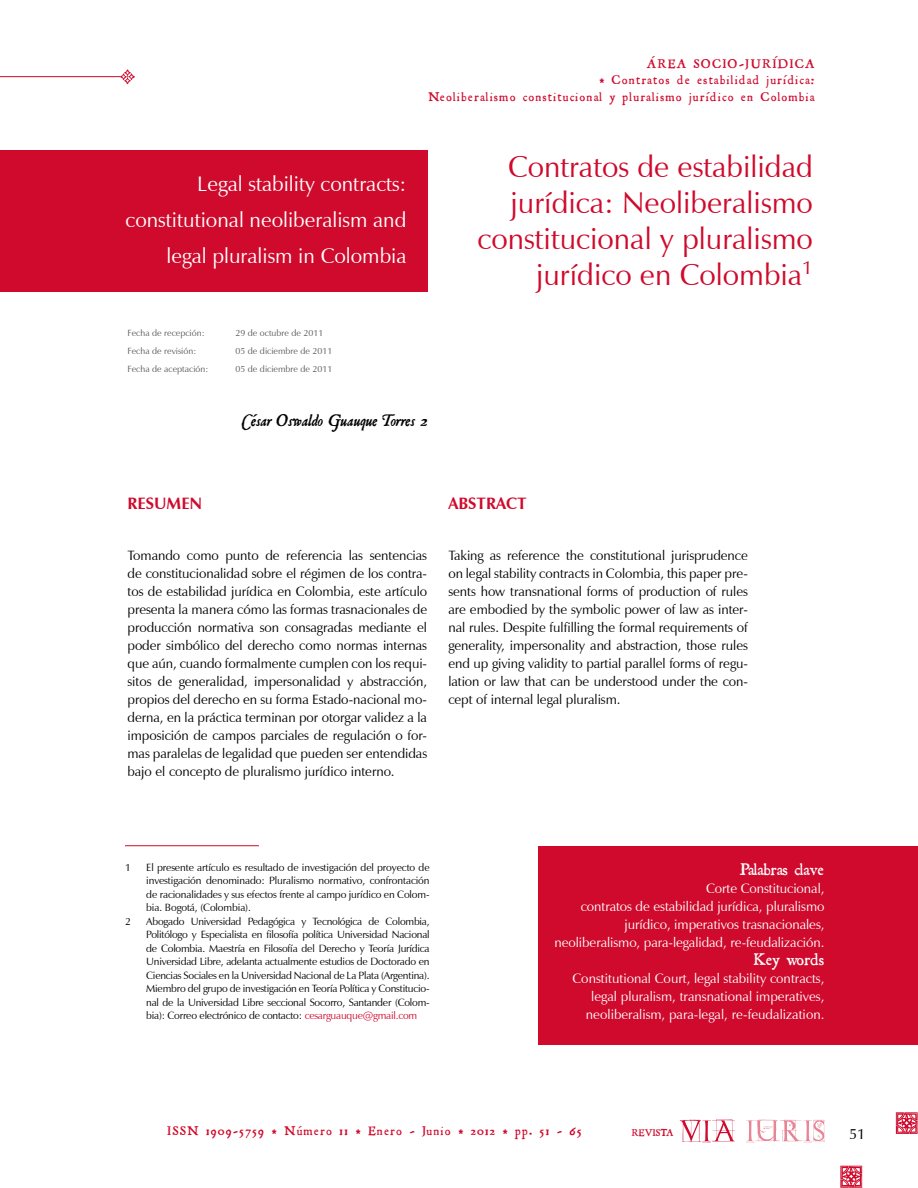
<style>
.page{position:relative;width:918px;height:1188px;background:#fff}
.page>*{position:absolute;margin:0;border:0;box-sizing:border-box;transform-origin:0 0}
.t1{font:30px/36px "Zapf Humanist 601 BT";color:#cf0a2c;text-align:right}
.t2{font:21px/36px "Zapf Humanist 601 BT";color:#fff;text-align:right}
.t3{font:italic 18px "Roman Antique";color:#000}
.t4{font:18px "Roman Antique";color:#fff}
.t5{font:700 16.5px "Zapf Humanist 601 BT";color:#cf0a2c}
.t6{font:15px "Zapf Humanist 601 BT";color:#000}
.t7{font:13.5px/18px "Zapf Humanist 601 BT";letter-spacing:-.005em;color:#000;text-align:justify}
.t8{font:13.5px/18px "Zapf Humanist 601 BT";letter-spacing:-.005em;color:#fff;text-align:right}
.t9{font:13.5px/16.5px "Roman Antique";letter-spacing:.1em;color:#cf0a2c;text-align:right}
.t10{font:10.5px/13.5px "Zapf Humanist 601 BT";letter-spacing:-.015em;color:#000;text-align:justify}
.t11{font:10.5px "Roman Antique";color:#cf0a2c}
.t12{font:9px "Zapf Humanist 601 BT";color:#58595b}
.s1{color:#cf0a2c}
</style>
<div class="page">
<hr style="left:0;top:76px;width:121px;height:1px;background:#cf0a2c">
<svg style="left:120px;top:69px;width:15px;height:15px"></svg>
<svg style="left:896px;top:1112px;width:22px;height:22px"></svg>
<svg style="left:840px;top:1166px;width:22px;height:22px"></svg>
<svg style="left:746px;top:1119px;width:79px;height:24px"></svg>
<svg style="left:680px;top:1119px;width:55px;height:24px"></svg>
<div style="left:0;top:150px;width:427px;height:142px;background:#cf0a2c"></div>
<div style="left:539px;top:846px;width:379px;height:198px;background:#cf0a2c"></div>
<hr style="left:125px;top:845px;width:134px;height:1px;background:#cf0a2c">
<h2 class="t2" style="left:126px;top:166px;width:282px">Legal stability contracts: constitutional neoliberalism and legal pluralism in Colombia</h2>
<p class="t9" style="left:428px;top:55px;width:388px">ÁREA SOCIO-JURÍDICA<br>* Contratos de estabilidad jurídica:<br>Neoliberalismo constitucional y pluralismo jurídico en Colombia</p>
<h1 class="t1" style="left:478px;top:149px;width:337px">Contratos de estabilidad jurídica: Neoliberalismo constitucional y pluralismo jurídico en Colombia<sup>1</sup></h1>
<p class="t12" style="left:128px;top:328px;width:79px">Fecha de recepción:</p>
<p class="t12" style="left:236px;top:328px;width:89px">29 de octubre de 2011</p>
<p class="t12" style="left:128px;top:346px;width:70px">Fecha de revisión:</p>
<p class="t12" style="left:236px;top:346px;width:98px">05 de diciembre de 2011</p>
<p class="t12" style="left:128px;top:364px;width:82px">Fecha de aceptación:</p>
<p class="t12" style="left:236px;top:364px;width:98px">05 de diciembre de 2011</p>
<h3 class="t3" style="left:242px;top:410px;width:187px">César Oswaldo Guauque Torres 2</h3>
<p class="t5" style="left:128px;top:493px;width:76px">RESUMEN</p>
<p class="t7" style="left:128px;top:546px;width:301px">Tomando como punto de referencia las sentencias de constitucionalidad sobre el régimen de los contra&shy;tos de estabilidad jurídica en Colombia, este artículo presenta la manera cómo las formas trasnacionales de producción normativa son consagradas mediante el poder simbólico del derecho como normas internas que aún, cuando formalmente cumplen con los requi&shy;sitos de generalidad, impersonalidad y abstracción, propios del derecho en su forma Estado-nacional mo&shy;derna, en la práctica terminan por otorgar validez a la imposición de campos parciales de regulación o for&shy;mas paralelas de legalidad que pueden ser entendidas bajo el concepto de pluralismo jurídico interno.</p>
<p class="t5" style="left:448px;top:493px;width:80px">ABSTRACT</p>
<p class="t7" style="left:448px;top:546px;width:301px">Taking as reference the constitutional jurisprudence on legal stability contracts in Colombia, this paper pre&shy;sents how transnational forms of production of rules are embodied by the symbolic power of law as inter&shy;nal rules. Despite fulfilling the formal requirements of generality, impersonality and abstraction, those rules end up giving validity to partial parallel forms of regu&shy;lation or law that can be understood under the con&shy;cept of internal legal pluralism.</p>
<p class="t10" style="left:125px;top:860px;width:7px">1</p>
<p class="t10" style="left:146px;top:860px;width:285px">El presente artículo es resultado de investigación del proyecto de investigación denominado: Pluralismo normativo, confrontación de racionalidades y sus efectos frente al campo jurídico en Colom&shy;bia. Bogotá, (Colombia).</p>
<p class="t10" style="left:125px;top:914px;width:7px">2</p>
<p class="t10" style="left:146px;top:914px;width:285px">Abogado Universidad Pedagógica y Tecnológica de Colombia, Politólogo y Especialista en filosofía política Universidad Nacional de Colombia. Maestría en Filosofía del Derecho y Teoría Jurídica Universidad Libre, adelanta actualmente estudios de Doctorado en Ciencias Sociales en la Universidad Nacional de La Plata (Argentina).<br>Miembro del grupo de investigación en Teoría Política y Constitucio&shy;nal de la Universidad Libre seccional Socorro, Santander (Colom&shy;bia): Correo electrónico de contacto: <span class="s1">cesarguauque@gmail.com</span></p>
<h3 class="t4" style="left:740px;top:859px;width:86px">Palabras clave</h3>
<p class="t8" style="left:555px;top:879px;width:271px">Corte Constitucional,<br>contratos de estabilidad jurídica, pluralismo jurídico, imperativos trasnacionales, neoliberalismo, para-legalidad, re-feudalización.</p>
<h3 class="t4" style="left:754px;top:949px;width:72px">Key words</h3>
<p class="t8" style="left:572px;top:969px;width:254px">Constitutional Court, legal stability contracts, legal pluralism, transnational imperatives, neoliberalism, para-legal, re-feudalization.</p>
<p class="t9" style="left:168px;top:1123px;width:416px">ISSN 1909-5759 * Número 11 * Enero - Junio * 2012 * pp. 51 - 65</p>
<p class="t11" style="left:632px;top:1126px;width:43px">REVISTA</p>
<p class="t6" style="left:849px;top:1125px;width:18px">51</p>
</div>
